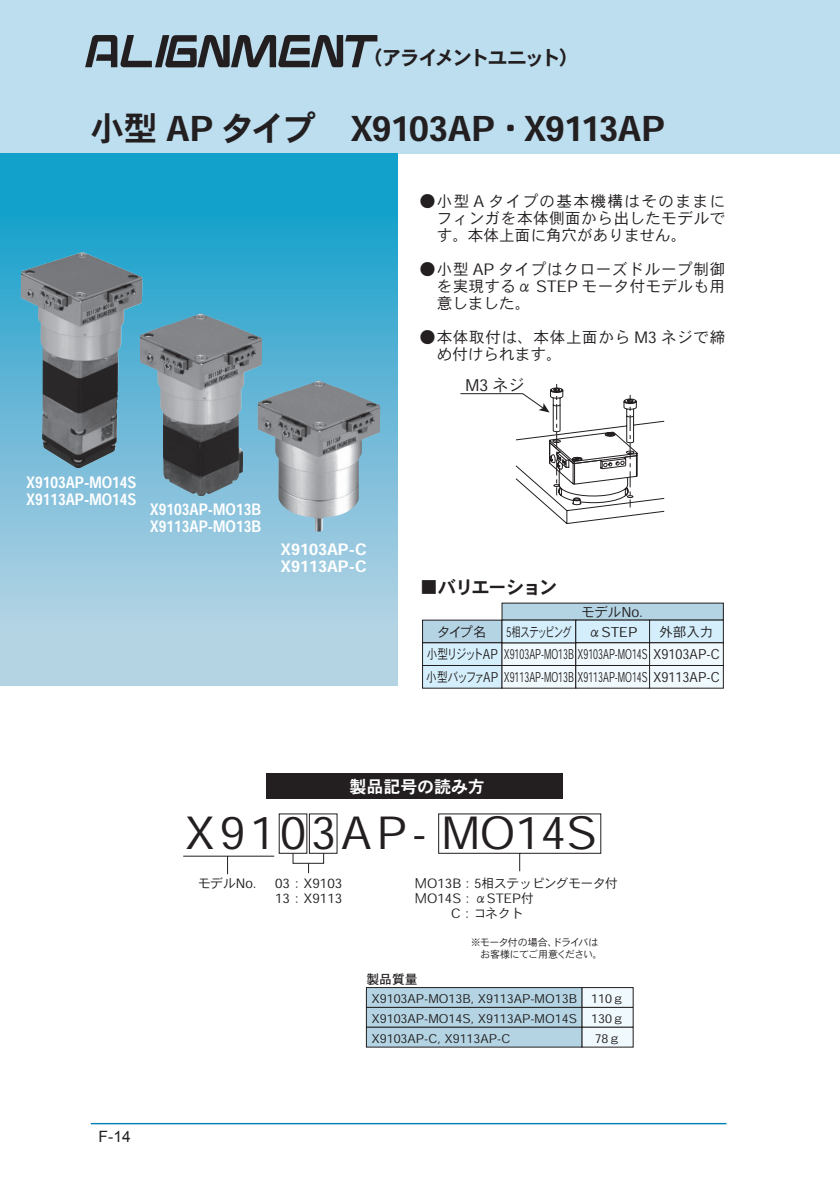
<style>
.page{position:relative;width:840px;height:1191px;background:#fff}
.page>*{position:absolute;margin:0;border:0;box-sizing:border-box;transform-origin:0 0}
.t1{font:44px "Heisei Kaku Go Std W3";letter-spacing:.11em;color:#231f20}
.t2{font:34px "Heisei Kaku Go Std W7";letter-spacing:-.03em;color:#231f20}
.t3{font:19.8px "Heisei Kaku Go Std W7";letter-spacing:-.13em;color:#231f20}
.t4{font:18.4px "Heisei Kaku Go Std W7";letter-spacing:-.09em;color:#231f20}
.t5{font:17px "Heisei Kaku Go Std W7";letter-spacing:-.005em;color:#fff}
.t6{font:16px "Heisei Kaku Go Std W3";color:#231f20}
.t7{font:15.6px/17px "Heisei Kaku Go Std W3";letter-spacing:.03em;color:#231f20}
.t8{font:15.6px/17px "Heisei Kaku Go Std W7";color:#fff;scale:.85 1}
.t9{font:15.6px "Heisei Kaku Go Std W3";letter-spacing:.09em;color:#231f20}
.t10{font:15.6px/17px "Heisei Kaku Go Std W7";color:#fff}
.t11{font:15.6px "Heisei Kaku Go Std W3";color:#231f20}
.t12{font:15.6px "Arial";color:#231f20}
.t13{font:13.4px/22.6px "Heisei Kaku Go Std W3";color:#231f20}
.t14{font:12.8px/15.4px "Heisei Kaku Go Std W3";color:#231f20}
.t15{font:12.8px "Heisei Kaku Go Std W5";color:#231f20}
.t16{font:12px/19.8px "Heisei Kaku Go Std W3";color:#231f20}
.t17{font:10px/12px "Heisei Kaku Go Std W3";letter-spacing:-.07em;color:#231f20}
</style>
<div class="page">
<div style="left:0;top:0;width:839px;height:153px;background:#bcdeee"></div>
<svg style="left:85px;top:35px;width:292px;height:32px"></svg>
<svg style="left:0;top:153px;width:397px;height:532px;background:#68bad8"></svg>
<div style="left:422px;top:620px;width:79px;height:23px;background:#b4d4e4"></div>
<div style="left:422px;top:643px;width:79px;height:22px;background:#d4effb"></div>
<div style="left:422px;top:642px;width:80px;height:24px;border:1px solid #231f20"></div>
<div style="left:422px;top:665px;width:79px;height:23px;background:#d4effb"></div>
<div style="left:422px;top:665px;width:80px;height:23px;border:1px solid #231f20"></div>
<div style="left:501px;top:603px;width:222px;height:17px;background:#b4d4e4"></div>
<div style="left:501px;top:643px;width:74px;height:22px;background:#f0f9fd"></div>
<div style="left:501px;top:620px;width:74px;height:23px;background:#d4effb"></div>
<div style="left:575px;top:620px;width:74px;height:23px;background:#d4effb"></div>
<div style="left:501px;top:665px;width:74px;height:23px;background:#f0f9fd"></div>
<div style="left:501px;top:665px;width:74px;height:23px;border:1px solid #231f20"></div>
<div style="left:575px;top:643px;width:74px;height:22px;background:#f0f9fd"></div>
<div style="left:575px;top:642px;width:74px;height:24px;border:1px solid #231f20"></div>
<div style="left:575px;top:665px;width:74px;height:23px;background:#f0f9fd"></div>
<div style="left:575px;top:665px;width:74px;height:23px;border:1px solid #231f20"></div>
<div style="left:649px;top:620px;width:74px;height:23px;background:#d4effb"></div>
<div style="left:649px;top:643px;width:74px;height:22px;background:#f0f9fd"></div>
<div style="left:649px;top:642px;width:74px;height:24px;border:1px solid #231f20"></div>
<div style="left:649px;top:665px;width:74px;height:23px;background:#f0f9fd"></div>
<div style="left:649px;top:665px;width:74px;height:23px;border:1px solid #231f20"></div>
<img style="left:257px;top:380px;width:123px;height:151px">
<img style="left:140px;top:313px;width:122px;height:183px">
<img style="left:21px;top:252px;width:121px;height:216px">
<div style="left:266px;top:773px;width:296px;height:26px;background:#231f20"></div>
<svg style="left:183px;top:813px;width:418px;height:61px"></svg>
<div style="left:366px;top:987px;width:215px;height:20px;background:#b4d4e4"></div>
<div style="left:366px;top:987px;width:216px;height:20px;border:1px solid #231f20"></div>
<div style="left:366px;top:1007px;width:215px;height:20px;background:#b4d4e4"></div>
<div style="left:366px;top:1007px;width:216px;height:20px;border:1px solid #231f20"></div>
<div style="left:581px;top:987px;width:51px;height:20px;background:#f0f9fd"></div>
<div style="left:581px;top:987px;width:52px;height:20px;border:1px solid #231f20"></div>
<div style="left:581px;top:1007px;width:51px;height:20px;background:#f0f9fd"></div>
<div style="left:581px;top:1007px;width:52px;height:20px;border:1px solid #231f20"></div>
<div style="left:366px;top:1027px;width:215px;height:20px;background:#b4d4e4"></div>
<div style="left:366px;top:1027px;width:216px;height:20px;border:1px solid #231f20"></div>
<div style="left:581px;top:1027px;width:51px;height:20px;background:#f0f9fd"></div>
<div style="left:581px;top:1027px;width:52px;height:20px;border:1px solid #231f20"></div>
<svg style="left:460px;top:384px;width:204px;height:140px"></svg>
<hr style="left:91px;top:1123px;width:635px;height:1px;background:#0083b6">
<h3 class="t3" style="left:363px;top:45px;width:216px">（アライメントユニット）</h3>
<h2 class="t2" style="left:90px;top:107px;width:576px">小型 AP タイプ　X9103AP・X9113AP</h2>
<p class="t9" style="left:419px;top:191px;width:307px">●小型 A タイプの基本機構はそのままに</p>
<p class="t7" style="left:436px;top:209px;width:290px">フィンガを本体側面から出したモデルです。本体上面に角穴がありません。</p>
<p class="t7" style="left:436px;top:277px;width:290px">を実現するα STEP モータ付モデルも用意しました。</p>
<p class="t11" style="left:436px;top:344px;width:126px">め付けられます。</p>
<p class="t7" style="left:419px;top:260px;width:307px">●小型 AP タイプはクローズドループ制御</p>
<p class="t7" style="left:419px;top:328px;width:307px">●本体取付は、本体上面から M3 ネジで締</p>
<p class="t8" style="left:26px;top:474px;width:131px">X9103AP-MO14S<br>X9113AP-MO14S</p>
<p class="t8" style="left:150px;top:501px;width:132px">X9103AP-MO13B<br>X9113AP-MO13B</p>
<p class="t10" style="left:280px;top:541px;width:88px">X9103AP-C<br>X9113AP-C</p>
<p class="t6" style="left:465px;top:375px;width:61px">M3 ネジ</p>
<h3 class="t4" style="left:419px;top:576px;width:139px">■バリエーション</h3>
<p class="t13" style="left:505px;top:602px;width:139px;line-height:19.8px;text-indent:76px">モデルNo.<br>5相ステッピング αSTEP</p>
<p class="t13" style="left:426px;top:620px;width:295px;text-indent:11px">タイプ名<br>小型リジットAP X9103AP-MO13B X9103AP-MO14S X9103AP-C小型バッファAP X9113AP-MO13B X9113AP-MO14S X9113AP-C</p>
<p class="t13" style="left:659px;top:620px;width:55px">外部入力</p>
<p class="t12" style="left:99px;top:1126px;width:34px">F-14</p>
<p class="t5" style="left:349px;top:776px;width:137px">製品記号の読み方</p>
<h1 class="t1" style="left:184px;top:804px;width:414px">X9103AP- MO14S</h1>
<p class="t14" style="left:198px;top:875px;width:60px">モデルNo.</p>
<p class="t14" style="left:275px;top:875px;width:68px">03：X9103<br>13：X9113</p>
<p class="t14" style="left:414px;top:875px;width:205px">ＭO13B：5相ステッピングモータ付<br>ＭO14S：αSTEP付<br>　　　C：コネクト</p>
<p class="t17" style="left:480px;top:936px;width:124px;text-indent:-10px">※モータ付の場合、ドライバはお客様にてご用意ください。</p>
<p class="t16" style="left:371px;top:988px;width:207px">X9103AP-MO13B, X9113AP-MO13B<br>X9103AP-MO14S, X9113AP-MO14S</p>
<p class="t16" style="left:591px;top:988px;width:34px">110ｇ<br>130ｇ</p>
<p class="t16" style="left:371px;top:1028px;width:140px">X9103AP-C, X9113AP-C</p>
<p class="t16" style="left:594px;top:1028px;width:27px">78ｇ</p>
<p class="t15" style="left:366px;top:971px;width:53px">製品質量</p>
</div>
